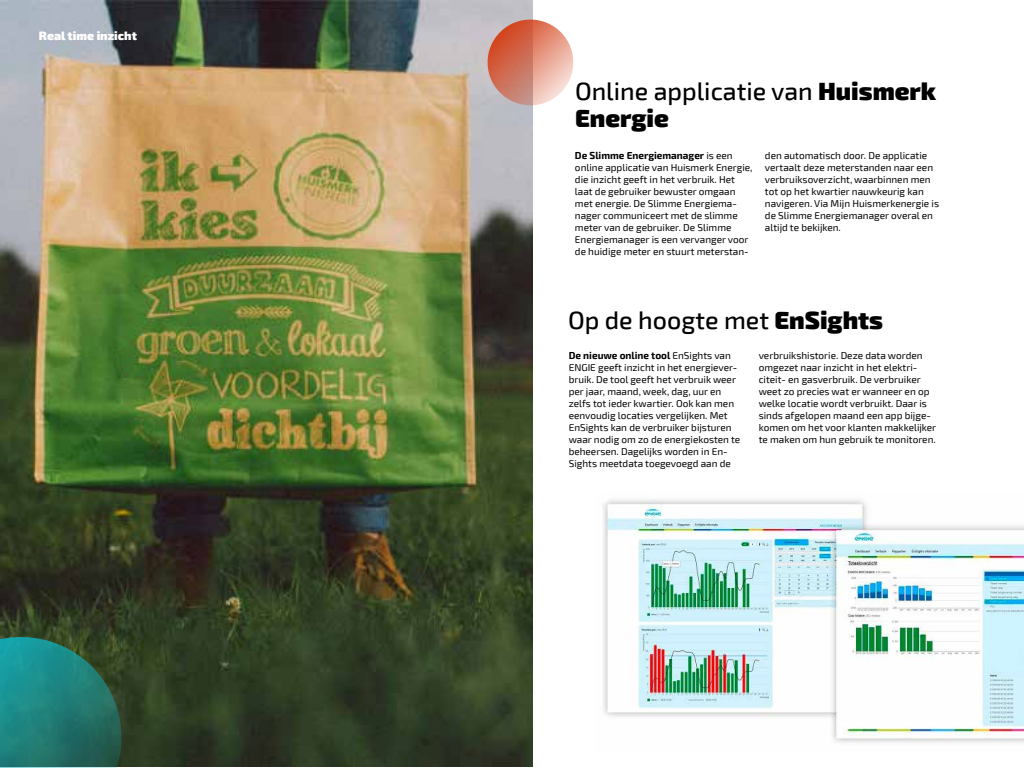
<style>
.page{position:relative;width:1024px;height:768px;background:#fff}
.page>*{position:absolute;margin:0;border:0;box-sizing:border-box;transform-origin:0 0}
.t1{font:500 25px/27px "Exo 2";color:#000}
.t2{font:900 12px "Exo 2";color:#fff}
.t3{font:10px/12px "Exo 2";color:#000}
.s1{font-weight:900}
.s2{font-weight:700}
</style>
<div class="page">
<img style="left:603px;top:499px;width:421px;height:244px">
<img style="left:0;top:0;width:532px;height:766px">
<svg style="left:483px;top:15px;width:91px;height:95px"></svg>
<svg style="left:0;top:626px;width:132px;height:142px"></svg>
<p class="t2" style="left:39px;top:28px;width:99px">Real time inzicht</p>
<h1 class="t1" style="left:575px;top:78px;width:363px">Online applicatie van <span class="s1">Huismerk<br>Energie</span></h1>
<p class="t3" style="left:575px;top:150px;width:179px"><span class="s2">De Slimme Energiemanager</span> is een online applicatie van Huismerk Energie, die inzicht geeft in het verbruik. Het laat de gebruiker bewuster omgaan met energie. De Slimme Energiema&shy;nager communiceert met de slimme meter van de gebruiker. De Slimme Energiemanager is een vervanger voor de huidige meter en stuurt meterstan-</p>
<p class="t3" style="left:765px;top:150px;width:176px">den automatisch door. De applicatie vertaalt deze meterstanden naar een verbruiksoverzicht, waarbinnen men tot op het kwartier nauwkeurig kan navigeren. Via Mijn Huismerkenergie is de Slimme Energiemanager overal en altijd te bekijken.</p>
<h1 class="t1" style="left:568px;top:307px;width:317px">Op de hoogte met <span class="s1">EnSights</span></h1>
<p class="t3" style="left:569px;top:349px;width:173px"><span class="s2">De nieuwe online tool</span> EnSights van ENGIE geeft inzicht in het energiever&shy;bruik. De tool geeft het verbruik weer per jaar, maand, week, dag, uur en zelfs tot ieder kwartier. Ook kan men eenvoudig locaties vergelijken. Met EnSights kan de verbruiker bijsturen waar nodig om zo de energiekosten te beheersen. Dagelijks worden in En-Sights meetdata toegevoegd aan de</p>
<p class="t3" style="left:759px;top:349px;width:179px">verbruikshistorie. Deze data worden omgezet naar inzicht in het elektri&shy;citeit- en gasverbruik. De verbruiker weet zo precies wat er wanneer en op welke locatie wordt verbruikt. Daar is sinds afgelopen maand een app bijge&shy;komen om het voor klanten makkelijker te maken om hun gebruik te monitoren.</p>
</div>
